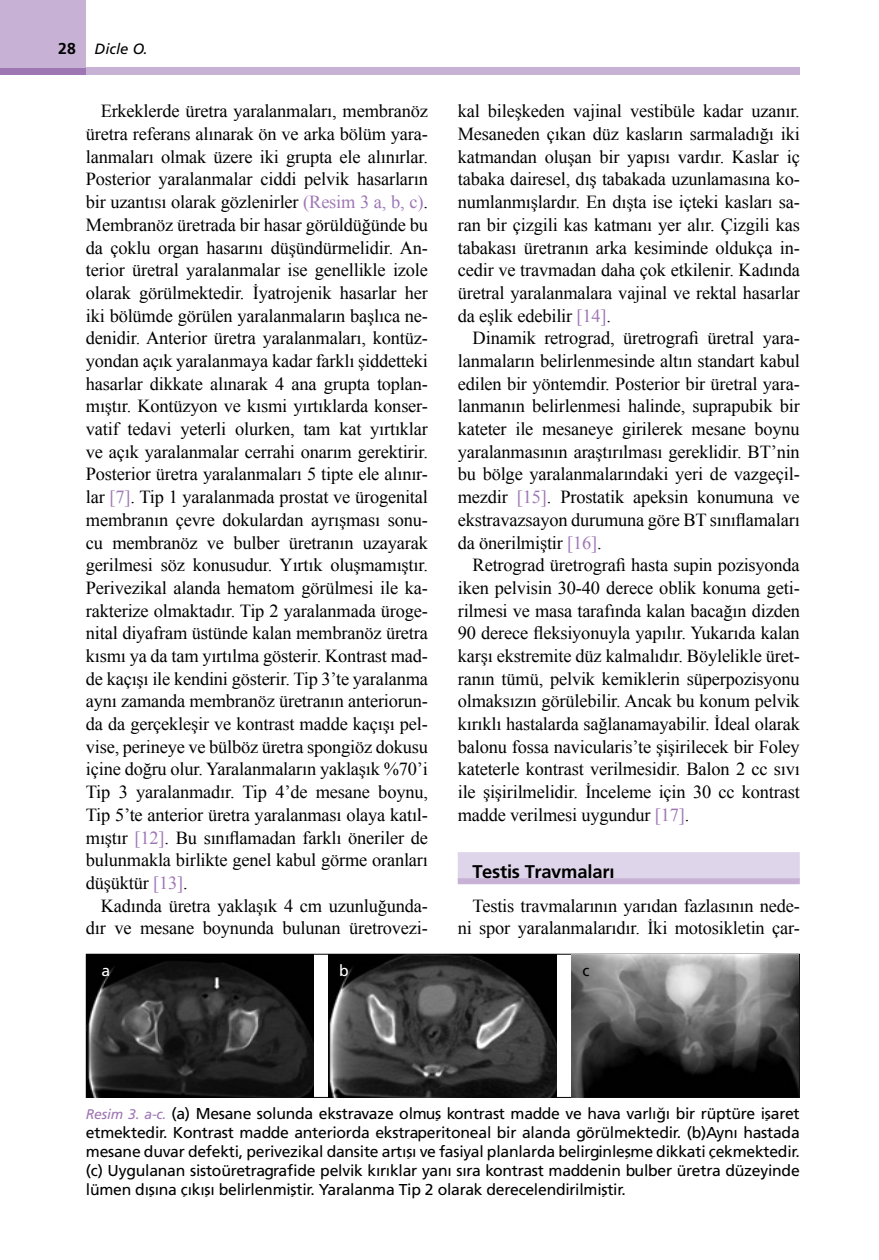
<style>
.page{position:relative;width:879px;height:1260px;background:#fff}
.page>*{position:absolute;margin:0;border:0;box-sizing:border-box;transform-origin:0 0}
.t1{font:18.38px/22.8px "Times New Roman";letter-spacing:-.01em;color:#000;text-align:justify}
.t2{font:18.38px "Frutiger Bold Tr";letter-spacing:-.01em;color:#000}
.t3{font:15.75px/19.2px "Frutiger Normal Tr";letter-spacing:-.015em;color:#000;text-align:justify}
.t4{font:15.75px "Frutiger Normal Tr";color:#fff}
.t5{font:14.88px "Frutiger Italic Tr";color:#000}
.s1{font-family:"Frutiger Bold Tr";font-size:15.75px}
.s2{color:#9e76b4}
.s3{font-family:"Frutiger Italic Tr";font-size:14px;color:#9e76b4}
</style>
<div class="page">
<div style="left:0;top:68px;width:86px;height:7px;background:#9e76b4"></div>
<div style="left:86px;top:68px;width:713px;height:7px;background:#c7b2d6"></div>
<div style="left:0;top:0;width:86px;height:68px;background:#c7b2d6"></div>
<div style="left:457px;top:852px;width:342px;height:29px;background:#dfd5ea"></div>
<div style="left:457px;top:878px;width:342px;height:6px;background:#c7b2d6"></div>
<img style="left:86px;top:954px;width:227px;height:143px">
<img style="left:328px;top:954px;width:228px;height:143px">
<img style="left:570px;top:954px;width:228px;height:143px">
<p class="t5" style="left:58px;top:40px;width:91px"><span class="s1">28</span> Dicle O.</p>
<p class="t1" style="left:86px;top:100px;width:343px;text-indent:15px">Erkeklerde üretra yaralanmaları, membranöz üretra referans alınarak ön ve arka bölüm yara&shy;lanmaları olmak üzere iki grupta ele alınırlar.<br>Posterior yaralanmalar ciddi pelvik hasarların bir uzantısı olarak gözlenirler <span class="s2">(Resim 3 a, b, c)</span>.<br>Membranöz üretrada bir hasar görüldüğünde bu da çoklu organ hasarını düşündürmelidir. An&shy;terior üretral yaralanmalar ise genellikle izole olarak görülmektedir. İyatrojenik hasarlar her iki bölümde görülen yaralanmaların başlıca ne&shy;denidir. Anterior üretra yaralanmaları, kontüz&shy;yondan açık yaralanmaya kadar farklı şiddetteki hasarlar dikkate alınarak 4 ana grupta toplan&shy;mıştır. Kontüzyon ve kısmi yırtıklarda konser&shy;vatif tedavi yeterli olurken, tam kat yırtıklar ve açık yaralanmalar cerrahi onarım gerektirir.<br>Posterior üretra yaralanmaları 5 tipte ele alınır&shy;lar <span class="s2">[7]</span>. Tip 1 yaralanmada prostat ve ürogenital membranın çevre dokulardan ayrışması sonu&shy;cu membranöz ve bulber üretranın uzayarak gerilmesi söz konusudur. Yırtık oluşmamıştır.<br>Perivezikal alanda hematom görülmesi ile ka&shy;rakterize olmaktadır. Tip 2 yaralanmada üroge&shy;nital diyafram üstünde kalan membranöz üretra kısmı ya da tam yırtılma gösterir. Kontrast mad&shy;de kaçışı ile kendini gösterir. Tip 3’te yaralanma aynı zamanda membranöz üretranın anteriorun&shy;da da gerçekleşir ve kontrast madde kaçışı pel&shy;vise, perineye ve bülböz üretra spongiöz dokusu içine doğru olur. Yaralanmaların yaklaşık %70’i Tip 3 yaralanmadır. Tip 4’de mesane boynu, Tip 5’te anterior üretra yaralanması olaya katıl&shy;mıştır <span class="s2">[12]</span>. Bu sınıflamadan farklı öneriler de bulunmakla birlikte genel kabul görme oranları düşüktür <span class="s2">[13]</span>.</p>
<p class="t1" style="left:86px;top:894px;width:343px;text-align:right">Kadında üretra yaklaşık 4 cm uzunluğunda&shy;dır ve mesane boynunda bulunan üretrovezi-</p>
<p class="t1" style="left:457px;top:100px;width:343px">kal bileşkeden vajinal vestibüle kadar uzanır.<br>Mesaneden çıkan düz kasların sarmaladığı iki katmandan oluşan bir yapısı vardır. Kaslar iç tabaka dairesel, dış tabakada uzunlamasına ko&shy;numlanmışlardır. En dışta ise içteki kasları sa&shy;ran bir çizgili kas katmanı yer alır. Çizgili kas tabakası üretranın arka kesiminde oldukça in&shy;cedir ve travmadan daha çok etkilenir. Kadında üretral yaralanmalara vajinal ve rektal hasarlar da eşlik edebilir <span class="s2">[14]</span>.</p>
<p class="t1" style="left:457px;top:326px;width:343px;text-indent:15px">Dinamik retrograd, üretrografi üretral yara&shy;lanmaların belirlenmesinde altın standart kabul edilen bir yöntemdir. Posterior bir üretral yara&shy;lanmanın belirlenmesi halinde, suprapubik bir kateter ile mesaneye girilerek mesane boynu yaralanmasının araştırılması gereklidir. BT’nin bu bölge yaralanmalarındaki yeri de vazgeçil&shy;mezdir <span class="s2">[15]</span>. Prostatik apeksin konumuna ve ekstravazsayon durumuna göre BT sınıflamaları da önerilmiştir <span class="s2">[16]</span>.</p>
<p class="t1" style="left:457px;top:553px;width:343px;text-indent:15px">Retrograd üretrografi hasta supin pozisyonda iken pelvisin 30-40 derece oblik konuma geti&shy;rilmesi ve masa tarafında kalan bacağın dizden 90 derece fleksiyonuyla yapılır. Yukarıda kalan karşı ekstremite düz kalmalıdır. Böylelikle üret&shy;ranın tümü, pelvik kemiklerin süperpozisyonu olmaksızın görülebilir. Ancak bu konum pelvik kırıklı hastalarda sağlanamayabilir. İdeal olarak balonu fossa navicularis’te şişirilecek bir Foley kateterle kontrast verilmesidir. Balon 2 cc sıvı ile şişirilmelidir. İnceleme için 30 cc kontrast madde verilmesi uygundur <span class="s2">[17]</span>.</p>
<p class="t2" style="left:472px;top:861px;width:143px">Testis Travmaları</p>
<p class="t1" style="left:457px;top:894px;width:343px;text-align:right">Testis travmalarının yarıdan fazlasının nede&shy;ni spor yaralanmalarıdır. İki motosikletin çar-</p>
<p class="t4" style="left:102px;top:961px;width:10px">a</p>
<p class="t4" style="left:339px;top:961px;width:11px">b</p>
<p class="t3" style="left:582px;top:960px;width:8px">c</p>
<p class="t3" style="left:86px;top:1103px;width:715px"><span class="s3">Resim 3. a-c.</span> (a) Mesane solunda ekstravaze olmuş kontrast madde ve hava varlığı bir rüptüre işaret etmektedir. Kontrast madde anteriorda ekstraperitoneal bir alanda görülmektedir. (b)Aynı hastada mesane duvar defekti, perivezikal dansite artışı ve fasiyal planlarda belirginleşme dikkati çekmektedir. (c) Uygulanan sistoüretragrafide pelvik kırıklar yanı sıra kontrast maddenin bulber üretra düzeyinde lümen dışına çıkışı belirlenmiştir. Yaralanma Tip 2 olarak derecelendirilmiştir.</p>
</div>
